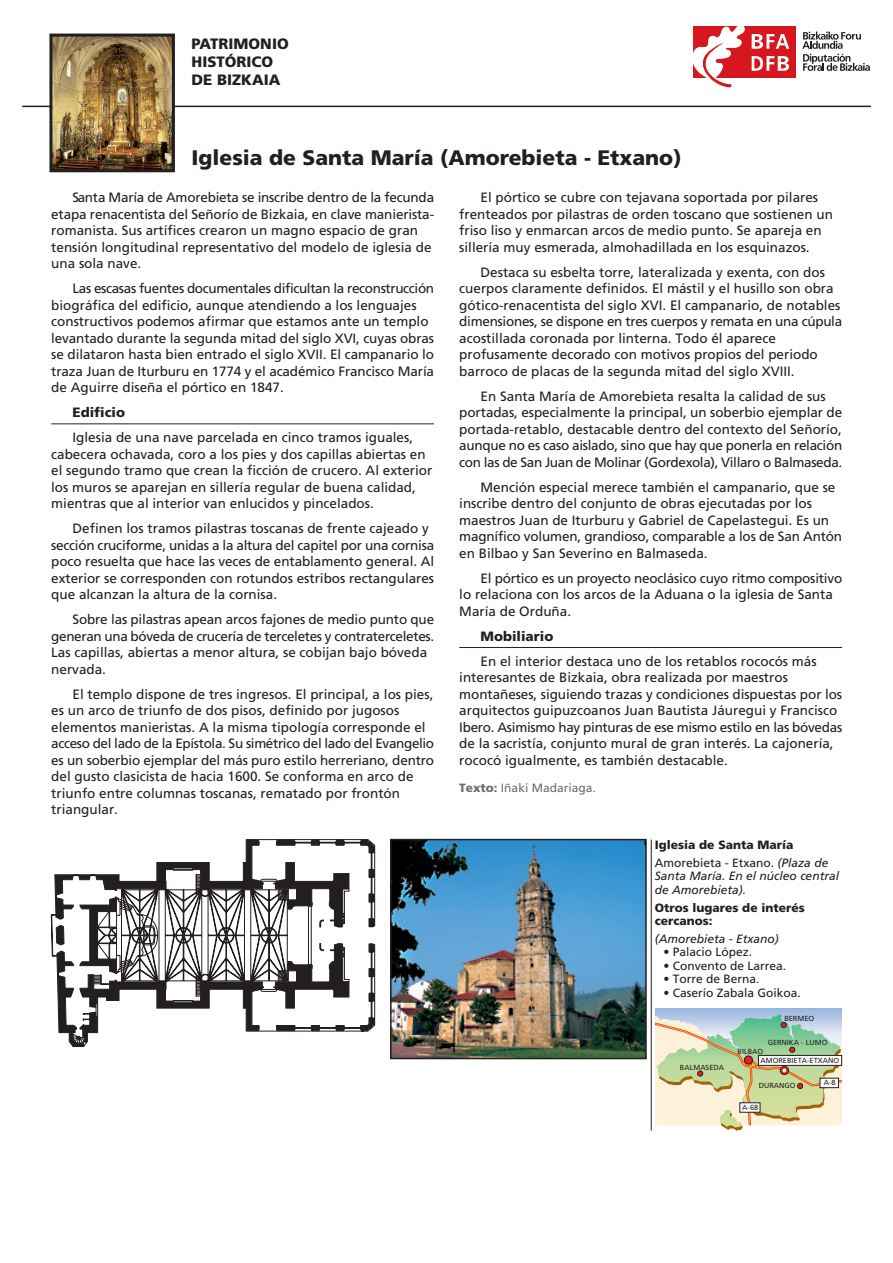
<style>
.page{position:relative;width:893px;height:1263px;background:#fff}
.page>*{position:absolute;margin:0;border:0;box-sizing:border-box;transform-origin:0 0}
.t1{font:900 21px "Frutiger";color:#231f20}
.t2{font:900 15px/18px "Frutiger";color:#231f20}
.t3{font:13.5px/16.5px "Frutiger";color:#231f20}
.t4{font:900 13.5px "Frutiger";color:#231f20}
.t5{font:900 12px/17.7px "Frutiger";color:#231f20}
.t6{font:12px "Frutiger";color:#231f20}
.t7{font:italic 12px/13.5px "Frutiger";color:#231f20}
.t8{font:12px "Frutiger";color:#6c6d70}
.t9{font:7.35px/9.1px "Frutiger";color:#231f20}
.s1{font-weight:900}
.s2{font-weight:400}
.s3{font-weight:400;font-style:italic}
</style>
<div class="page">
<div style="left:693px;top:27px;width:103px;height:51px;background:#d7171f"></div>
<svg style="left:693px;top:27px;width:52px;height:60px"></svg>
<svg style="left:802px;top:32px;width:68px;height:39px"></svg>
<svg style="left:752px;top:34px;width:37px;height:15px"></svg>
<svg style="left:752px;top:56px;width:37px;height:15px"></svg>
<hr style="left:22px;top:106px;width:849px;height:1px;background:#231f20">
<img style="left:53px;top:38px;width:118px;height:130px">
<div style="left:49px;top:34px;width:126px;height:138px;border:3px solid #231f20"></div>
<hr style="left:51px;top:423px;width:383px;height:1px;background:#231f20">
<img style="left:393px;top:842px;width:251px;height:214px">
<div style="left:390px;top:839px;width:257px;height:220px;border:2px solid #231f20"></div>
<hr style="left:651px;top:840px;width:1px;height:291px;background:#231f20">
<div style="left:655px;top:1007px;width:187px;height:27px;background:#9ebbdf"></div>
<svg style="left:654px;top:1014px;width:189px;height:117px;background:#ced7b6"></svg>
<svg style="left:55px;top:839px;width:320px;height:208px"></svg>
<hr style="left:459px;top:647px;width:383px;height:1px;background:#231f20">
<p class="t2" style="left:192px;top:36px;width:99px">PATRIMONIO<br>HISTÓRICO<br>DE BIZKAIA</p>
<h1 class="t1" style="left:192px;top:149px;width:491px">Iglesia de Santa María (Amorebieta - Etxano)</h1>
<p class="t3" style="left:459px;top:190px;width:375px;text-indent:21px">El pórtico se cubre con tejavana soportada por pilares frenteados por pilastras de orden toscano que sostienen un friso liso y enmarcan arcos de medio punto. Se apareja en sillería muy esmerada, almohadillada en los esquinazos.</p>
<p class="t3" style="left:459px;top:265px;width:384px;text-indent:21px">Destaca su esbelta torre, lateralizada y exenta, con dos cuerpos claramente definidos. El mástil y el husillo son obra gótico-renacentista del siglo XVI. El campanario, de notables dimensiones, se dispone en tres cuerpos y remata en una cúpula acostillada coronada por linterna. Todo él aparece profusamente decorado con motivos propios del periodo barroco de placas de la segunda mitad del siglo XVIII.</p>
<p class="t3" style="left:459px;top:389px;width:384px;text-align:center">En Santa María de Amorebieta resalta la calidad de sus portadas, especialmente la principal, un soberbio ejemplar de portada-retablo, destacable dentro del contexto del Señorío, aunque no es caso aislado, sino que hay que ponerla en relación con las de San Juan de Molinar (Gordexola), Villaro o Balmaseda.</p>
<p class="t3" style="left:459px;top:480px;width:384px;text-indent:21px">Mención especial merece también el campanario, que se inscribe dentro del conjunto de obras ejecutadas por los maestros Juan de Iturburu y Gabriel de Capelastegui. Es un magnífico volumen, grandioso, comparable a los de San Antón en Bilbao y San Severino en Balmaseda.</p>
<p class="t3" style="left:459px;top:571px;width:384px;text-indent:21px">El pórtico es un proyecto neoclásico cuyo ritmo compositivo lo relaciona con los arcos de la Aduana o la iglesia de Santa<br>María de Orduña.</p>
<p class="t4" style="left:480px;top:631px;width:74px">Mobiliario</p>
<p class="t3" style="left:459px;top:654px;width:384px;text-indent:21px">En el interior destaca uno de los retablos rococós más interesantes de Bizkaia, obra realizada por maestros montañeses, siguiendo trazas y condiciones dispuestas por los arquitectos guipuzcoanos Juan Bautista Jáuregui y Francisco Ibero. Asimismo hay pinturas de ese mismo estilo en las bóvedas de la sacristía, conjunto mural de gran interés. La cajonería, rococó igualmente, es también destacable.</p>
<p class="t3" style="left:51px;top:190px;width:384px;text-indent:21px">Santa María de Amorebieta se inscribe dentro de la fecunda etapa renacentista del Señorío de Bizkaia, en clave manierista&shy;romanista. Sus artífices crearon un magno espacio de gran tensión longitudinal representativo del modelo de iglesia de una sola nave.</p>
<p class="t3" style="left:51px;top:281px;width:384px;text-indent:21px">Las escasas fuentes documentales dificultan la reconstrucción biográfica del edificio, aunque atendiendo a los lenguajes constructivos podemos afirmar que estamos ante un templo levantado durante la segunda mitad del siglo XVI, cuyas obras se dilataron hasta bien entrado el siglo XVII. El campanario lo traza Juan de Iturburu en 1774 y el académico Francisco María de Aguirre diseña el pórtico en 1847.</p>
<p class="t4" style="left:72px;top:407px;width:54px">Edificio</p>
<p class="t3" style="left:51px;top:430px;width:383px;text-indent:21px">Iglesia de una nave parcelada en cinco tramos iguales, cabecera ochavada, coro a los pies y dos capillas abiertas en el segundo tramo que crean la ficción de crucero. Al exterior los muros se aparejan en sillería regular de buena calidad, mientras que al interior van enlucidos y pincelados.</p>
<p class="t3" style="left:51px;top:521px;width:384px;text-indent:21px">Definen los tramos pilastras toscanas de frente cajeado y sección cruciforme, unidas a la altura del capitel por una cornisa poco resuelta que hace las veces de entablamento general. Al exterior se corresponden con rotundos estribos rectangulares que alcanzan la altura de la cornisa.</p>
<p class="t3" style="left:51px;top:612px;width:384px;text-indent:21px">Sobre las pilastras apean arcos fajones de medio punto que generan una bóveda de crucería de terceletes y contraterceletes.<br>Las capillas, abiertas a menor altura, se cobijan bajo bóveda nervada.</p>
<p class="t3" style="left:51px;top:687px;width:384px;text-indent:21px">El templo dispone de tres ingresos. El principal, a los pies, es un arco de triunfo de dos pisos, definido por jugosos elementos manieristas. A la misma tipología corresponde el acceso del lado de la Epístola. Su simétrico del lado del Evangelio es un soberbio ejemplar del más puro estilo herreriano, dentro del gusto clasicista de hacia 1600. Se conforma en arco de triunfo entre columnas toscanas, rematado por frontón triangular.</p>
<p class="t8" style="left:459px;top:783px;width:138px"><span class="s1">Texto:</span> Iñaki Madariaga.</p>
<p class="t5" style="left:655px;top:837px;width:175px">Iglesia de Santa María<br><span class="s2">Amorebieta - Etxano.</span> <span class="s3">(Plaza de</span></p>
<p class="t7" style="left:655px;top:870px;width:186px">Santa María. En el núcleo central de Amorebieta).</p>
<p class="t5" style="left:655px;top:902px;width:151px;line-height:13.5px">Otros lugares de interés cercanos:</p>
<p class="t7" style="left:655px;top:933px;width:126px">(Amorebieta - Etxano)</p>
<p class="t6" style="left:663px;top:947px;width:90px">• Palacio López.</p>
<p class="t6" style="left:663px;top:961px;width:124px">• Convento de Larrea.</p>
<p class="t6" style="left:663px;top:974px;width:98px">• Torre de Berna.</p>
<p class="t6" style="left:663px;top:988px;width:139px">• Caserío Zabala Goikoa.</p>
<p class="t9" style="left:680px;top:1063px;width:46px">BALMASEDA</p>
<p class="t9" style="left:784px;top:1014px;width:31px">BERMEO</p>
<p class="t9" style="left:768px;top:1038px;width:61px">GERNIKA - LUMO</p>
<p class="t9" style="left:760px;top:1047px;width:80px;text-indent:-23px">BILBAO<br>AMOREBIETA-ETXANO</p>
<p class="t9" style="left:759px;top:1082px;width:38px">DURANGO</p>
<p class="t9" style="left:824px;top:1079px;width:13px">A-8</p>
<p class="t9" style="left:742px;top:1103px;width:17px">A-68</p>
</div>
